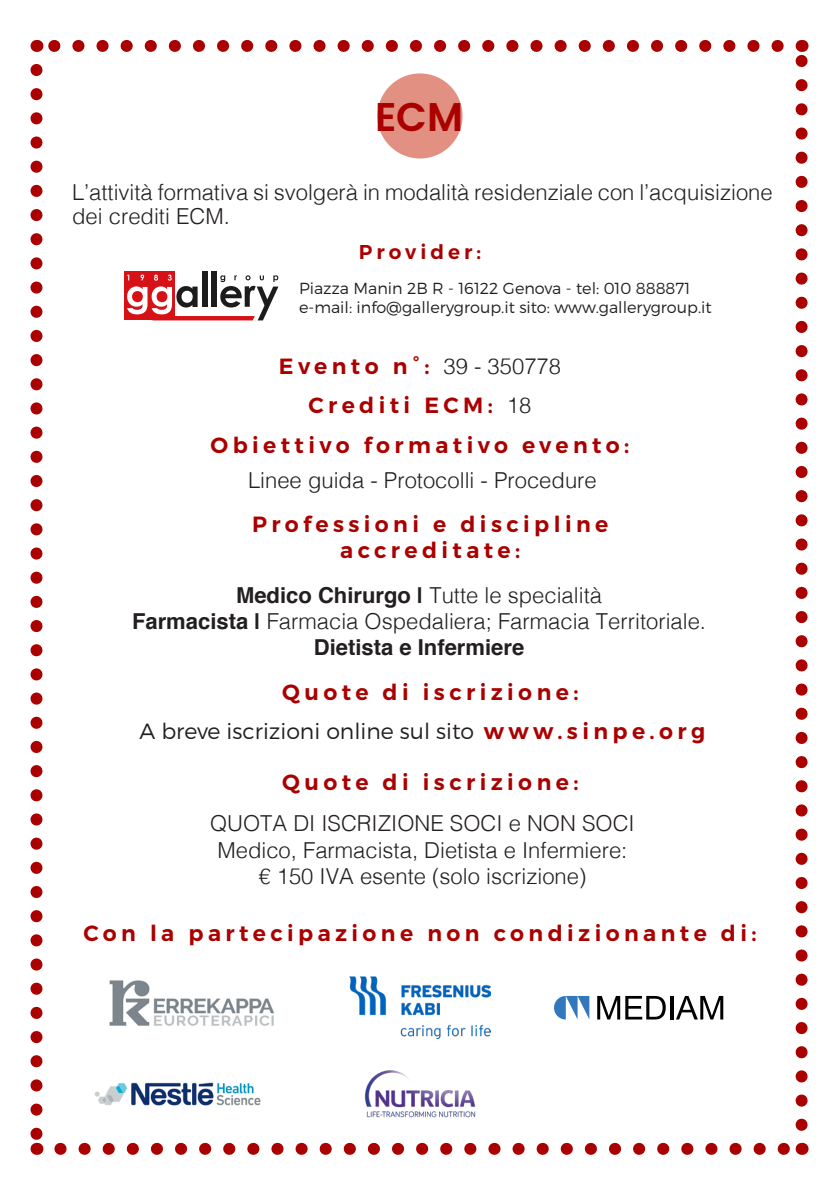
<style>
.page{position:relative;width:840px;height:1191px;background:#fff}
.page>*{position:absolute;margin:0;border:0;box-sizing:border-box;transform-origin:0 0}
.t1{font:600 40px "Poppins";color:#a00}
.t2{font:300 22px/24px "Helvetica";color:#231f20}
.t3{font:600 22px/26.4px "Montserrat";letter-spacing:.2em;color:#a00;text-align:center}
.t4{font:300 22px "Montserrat";color:#231f20}
.t5{font:700 22px "Helvetica";color:#231f20}
.t6{font:600 20px "Montserrat";letter-spacing:.2em;color:#a00}
.t7{font:300 16px "Montserrat";color:#231f20}
.s1{font-family:"Helvetica";font-weight:300;color:#231f20}
.s2{font-weight:700}
.s3{font-weight:600;color:#a00}
</style>
<div class="page">
<svg style="left:30px;top:70px;width:12px;height:1066px"></svg>
<svg style="left:60px;top:1142px;width:729px;height:12px"></svg>
<svg style="left:795px;top:58px;width:12px;height:1066px"></svg>
<svg style="left:48px;top:40px;width:729px;height:12px"></svg>
<svg style="left:36px;top:1142px;width:1px;height:12px"></svg>
<svg style="left:801px;top:1142px;width:1px;height:12px"></svg>
<svg style="left:801px;top:40px;width:1px;height:12px"></svg>
<svg style="left:36px;top:40px;width:1px;height:12px"></svg>
<img style="left:349px;top:976px;width:141px;height:62px">
<div style="left:377px;top:73px;width:85px;height:85px;background:#e19081;border-radius:50%"></div>
<div style="left:124px;top:271px;width:51px;height:49px;background:#d61217"></div>
<div style="left:202px;top:271px;width:5px;height:36px;background:#1c1c1c"></div>
<div style="left:211px;top:271px;width:5px;height:36px;background:#1c1c1c"></div>
<svg style="left:127px;top:274px;width:151px;height:46px"></svg>
<img style="left:94px;top:1082px;width:167px;height:24px">
<img style="left:364px;top:1070px;width:112px;height:48px">
<svg style="left:597px;top:996px;width:68px;height:23px"></svg>
<hr style="left:669px;top:996px;width:3px;height:23px;background:#000">
<svg style="left:676px;top:996px;width:46px;height:23px"></svg>
<svg style="left:554px;top:996px;width:35px;height:23px"></svg>
<img style="left:109px;top:980px;width:165px;height:46px">
<p class="t1" style="left:375px;top:94px;width:89px">ECM</p>
<p class="t2" style="left:72px;top:178px;width:701px">L’attività formativa si svolgerà in modalità residenziale con l’acquisizione dei crediti ECM.</p>
<p class="t6" style="left:359px;top:240px;width:123px">Provider:</p>
<p class="t7" style="left:299px;top:279px;width:392px">Piazza Manin 2B R - 16122 Genova - tel: 010 888871</p>
<p class="t7" style="left:299px;top:298px;width:414px">e-mail: info@gallerygroup.it sito: www.gallerygroup.it</p>
<p class="t3" style="left:279px;top:353px;width:283px">Evento n°: <span class="s1">39 - 350778</span></p>
<p class="t3" style="left:308px;top:392px;width:224px">Crediti ECM: <span class="s1">18</span></p>
<p class="t3" style="left:210px;top:432px;width:420px">Obiettivo formativo evento:</p>
<p class="t2" style="left:248px;top:466px;width:350px">Linee guida - Protocolli - Procedure</p>
<p class="t3" style="left:252px;top:511px;width:357px">Professioni e discipline accreditate:</p>
<p class="t2" style="left:236px;top:581px;width:367px"><span class="s2">Medico Chirurgo |</span> Tutte le specialità</p>
<p class="t2" style="left:132px;top:607px;width:575px"><span class="s2">Farmacista |</span> Farmacia Ospedaliera; Farmacia Territoriale.</p>
<p class="t5" style="left:313px;top:630px;width:212px">Dietista e Infermiere</p>
<p class="t3" style="left:282px;top:679px;width:298px">Quote di iscrizione:</p>
<p class="t4" style="left:139px;top:718px;width:567px">A breve iscrizioni online sul sito <span class="s3">w w w . s i n p e . o r g</span></p>
<p class="t3" style="left:282px;top:769px;width:298px">Quote di iscrizione:</p>
<p class="t2" style="left:210px;top:810px;width:426px">QUOTA DI ISCRIZIONE SOCI e NON SOCI</p>
<p class="t2" style="left:217px;top:836px;width:411px">Medico, Farmacista, Dietista e Infermiere:</p>
<p class="t2" style="left:258px;top:862px;width:329px">€ 150 IVA esente (solo iscrizione)</p>
<p class="t3" style="left:83px;top:920px;width:674px">Con la partecipazione non condizionante di:</p>
</div>
